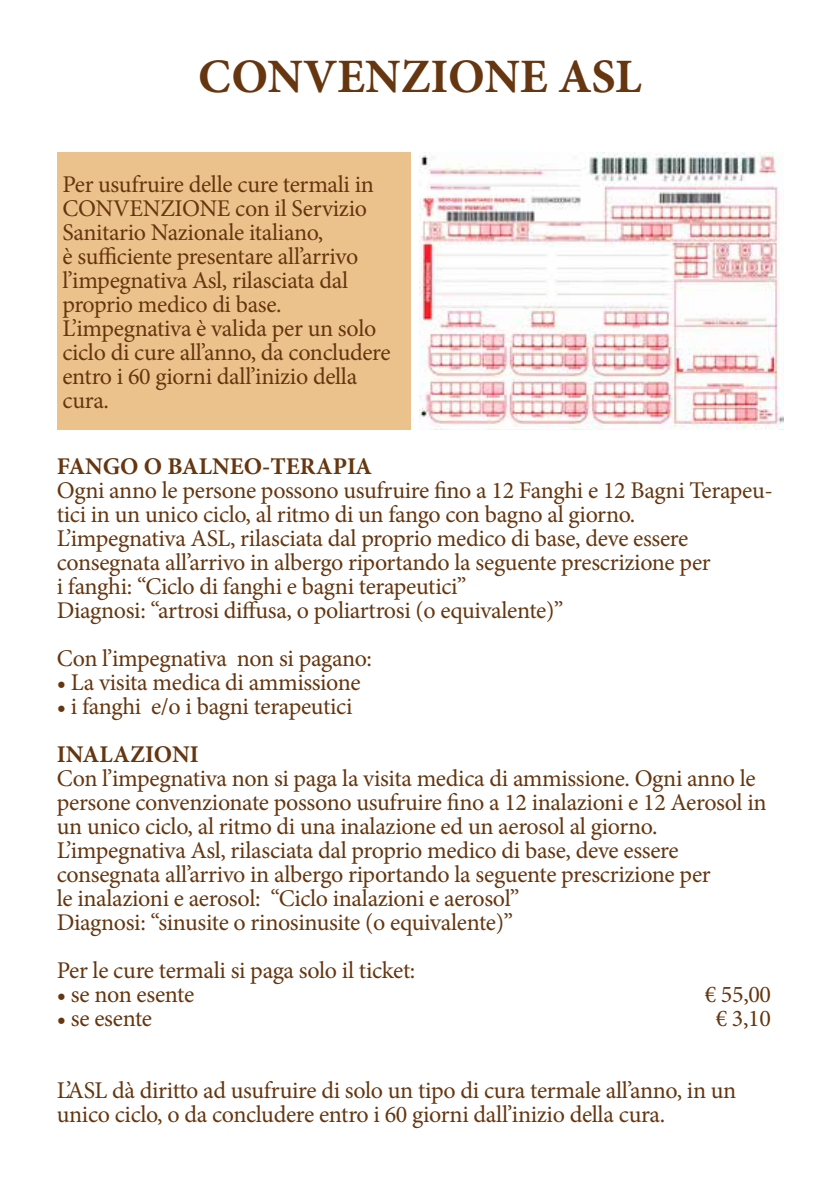
<style>
.page{position:relative;width:840px;height:1191px;background:#fff}
.page>*{position:absolute;margin:0;border:0;box-sizing:border-box;transform-origin:0 0}
.t1{font:700 48px "Minion Pro";color:#65360f}
.t2{font:24px/24px "Minion Pro";letter-spacing:-.015em;color:#65360f}
.t3{font:700 24px "Minion Pro";color:#65360f}
</style>
<div class="page">
<img style="left:419px;top:152px;width:363px;height:278px">
<div style="left:57px;top:152px;width:353px;height:278px;background:#ecc28c"></div>
<h1 class="t1" style="left:198px;top:42px;width:444px">CONVENZIONE ASL</h1>
<p class="t2" style="left:62px;top:172px;width:329px">Per usufruire delle cure termali in<br>CONVENZIONE con il Servizio<br>Sanitario Nazionale italiano,<br>è sufficiente presentare all’arrivo l’impegnativa Asl, rilasciata dal proprio medico di base.<br>L’impegnativa è valida per un solo ciclo di cure all’anno, da concludere entro i 60 giorni dall’inizio della cura.</p>
<p class="t3" style="left:57px;top:449px;width:317px">FANGO O BALNEO-TERAPIA</p>
<p class="t2" style="left:57px;top:478px;width:717px">Ogni anno le persone possono usufruire fino a 12 Fanghi e 12 Bagni Terapeu&shy;tici in un unico ciclo, al ritmo di un fango con bagno al giorno.<br>L’impegnativa ASL, rilasciata dal proprio medico di base, deve essere consegnata all’arrivo in albergo riportando la seguente prescrizione per<br>i fanghi: “Ciclo di fanghi e bagni terapeutici”<br>Diagnosi: “artrosi diffusa, o poliartrosi (o equivalente)”</p>
<p class="t2" style="left:57px;top:646px;width:316px">Con l’impegnativa non si pagano:</p>
<p class="t2" style="left:57px;top:670px;width:305px">• La visita medica di ammissione</p>
<p class="t2" style="left:57px;top:694px;width:297px">• i fanghi e/o i bagni terapeutici</p>
<p class="t3" style="left:57px;top:737px;width:143px">INALAZIONI</p>
<p class="t2" style="left:57px;top:766px;width:711px">Con l’impegnativa non si paga la visita medica di ammissione. Ogni anno le persone convenzionate possono usufruire fino a 12 inalazioni e 12 Aerosol in un unico ciclo, al ritmo di una inalazione ed un aerosol al giorno.<br>L’impegnativa Asl, rilasciata dal proprio medico di base, deve essere consegnata all’arrivo in albergo riportando la seguente prescrizione per<br>le inalazioni e aerosol: “Ciclo inalazioni e aerosol”<br>Diagnosi: “sinusite o rinosinusite (o equivalente)”</p>
<p class="t2" style="left:57px;top:958px;width:360px">Per le cure termali si paga solo il ticket:</p>
<p class="t2" style="left:57px;top:982px;width:139px">• se non esente</p>
<p class="t2" style="left:704px;top:982px;width:68px">€ 55,00</p>
<p class="t2" style="left:57px;top:1006px;width:97px">• se esente</p>
<p class="t2" style="left:715px;top:1006px;width:57px">€ 3,10</p>
<p class="t2" style="left:57px;top:1078px;width:680px">L’ASL dà diritto ad usufruire di solo un tipo di cura termale all’anno, in un unico ciclo, o da concludere entro i 60 giorni dall’inizio della cura.</p>
</div>
